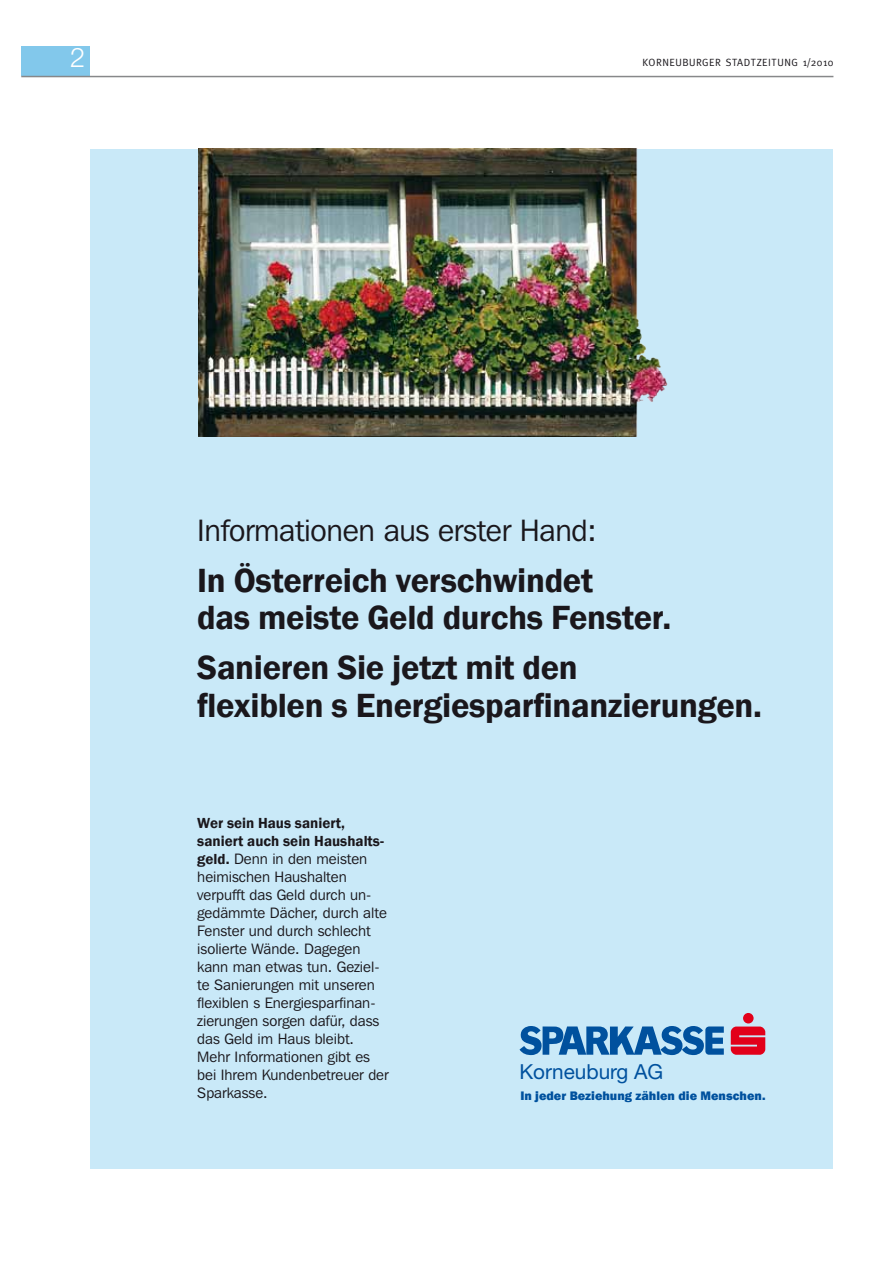
<style>
.page{position:relative;width:893px;height:1263px;background:#fff}
.page>*{position:absolute;margin:0;border:0;box-sizing:border-box;transform-origin:0 0}
.t1{font:600 34.5px/37.5px "Franklin Gothic";letter-spacing:-.01em;color:#1a171c}
.t2{font:30.75px "Franklin Gothic IT Cby BT";letter-spacing:-.01em;color:#1a171c}
.t3{font:300 27px "Helvetica Neue";color:#fff}
.t4{font:20.7px "Helvetica Neue";color:#00519e}
.t5{font:15px/18px "Franklin Gothic IT Cby BT";color:#1a171c}
.t6{font:600 15px/18px "Franklin Gothic";color:#1a171c}
.t7{font:800 12.75px "Franklin Gothic";color:#00519e}
.t8{font:10.5px "Meta";letter-spacing:.05em;color:#1a171c}
.s1{font-family:"Franklin Gothic";font-weight:600}
</style>
<div class="page">
<div style="left:21px;top:47px;width:68px;height:29px;background:#82c8eb"></div>
<hr style="left:21px;top:76px;width:812px;height:1px;background:#87888a">
<div style="left:90px;top:150px;width:743px;height:1019px;background:#c9e9f8"></div>
<img style="left:199px;top:149px;width:469px;height:287px">
<div style="left:743px;top:1013px;width:11px;height:10px;background:#e2001a;border-radius:50%"></div>
<svg style="left:520px;top:1026px;width:204px;height:29px"></svg>
<svg style="left:731px;top:1026px;width:34px;height:29px"></svg>
<h3 class="t3" style="left:70px;top:41px;width:17px">2</h3>
<p class="t8" style="left:642px;top:56px;width:193px">KORNEUBURGER STADTZEITUNG 1/2010</p>
<h2 class="t2" style="left:197px;top:512px;width:401px">Informationen aus erster Hand:</h2>
<h1 class="t1" style="left:197px;top:562px;width:475px">In Österreich verschwindet<br>das meiste Geld durchs Fenster.</h1>
<h1 class="t1" style="left:197px;top:649px;width:566px">Sanieren Sie jetzt mit den<br>flexiblen s Energiesparfinanzierungen.</h1>
<p class="t6" style="left:197px;top:814px;width:188px">Wer sein Haus saniert, saniert auch sein Haushalts-</p>
<p class="t5" style="left:197px;top:850px;width:193px"><span class="s1">geld.</span> Denn in den meisten heimischen Haushalten verpufft das Geld durch un&shy;gedämmte Dächer, durch alte<br>Fenster und durch schlecht isolierte Wände. Dagegen kann man etwas tun. Geziel&shy;te Sanierungen mit unseren flexiblen s Energiesparfinan&shy;zierungen sorgen dafür, dass das Geld im Haus bleibt.<br>Mehr Informationen gibt es bei Ihrem Kundenbetreuer der<br>Sparkasse.</p>
<h3 class="t4" style="left:519px;top:1059px;width:146px">Korneuburg AG</h3>
<p class="t7" style="left:520px;top:1087px;width:247px">In jeder Beziehung zählen die Menschen.</p>
</div>
